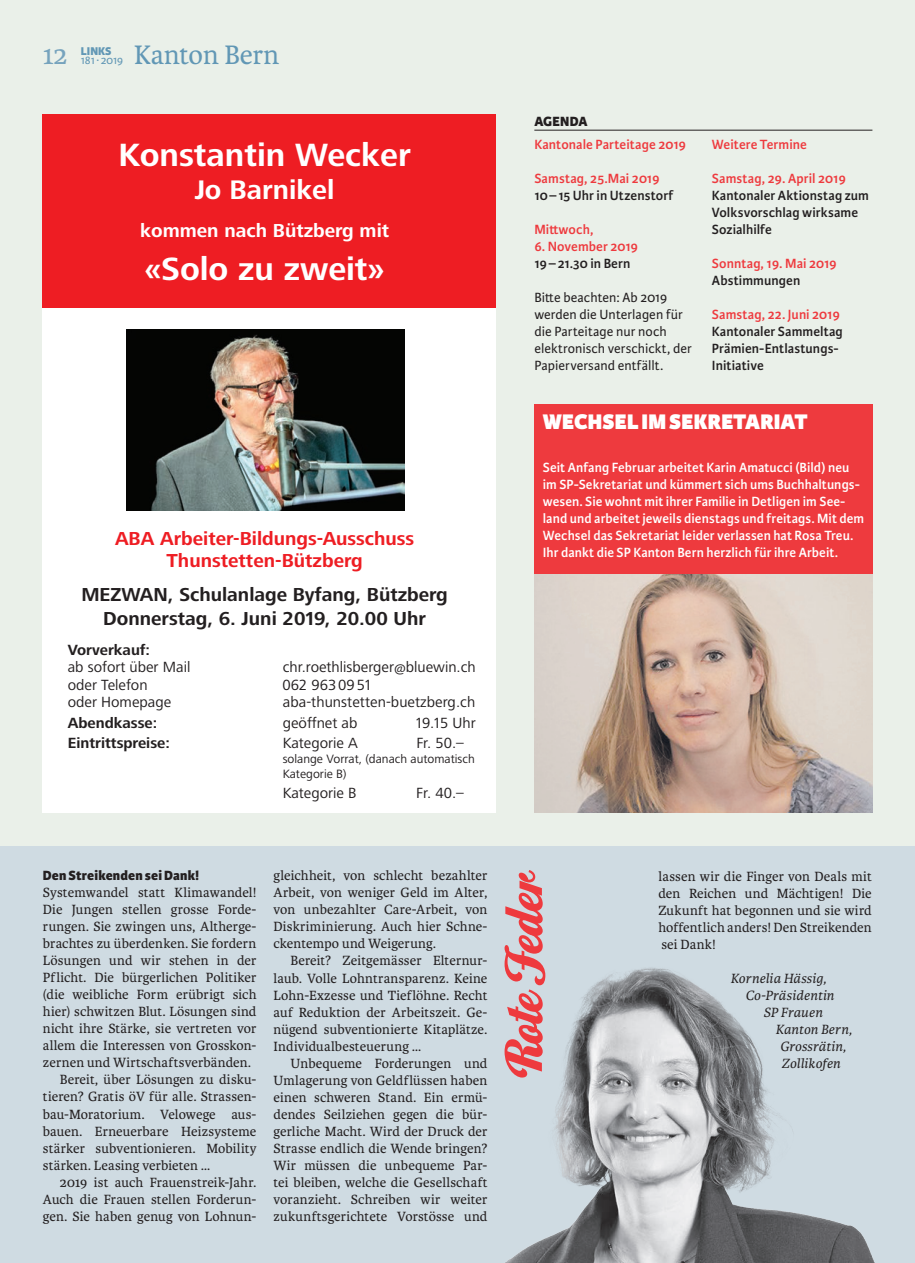
<style>
.page{position:relative;width:915px;height:1263px;background:#fff}
.page>*{position:absolute;margin:0;border:0;box-sizing:border-box;transform-origin:0 0}
.t1{font:54px "Home Run Script";color:#ee3a3e}
.t2{font:700 33.3px "Frutiger Next LT";color:#fff}
.t3{font:28.5px "Karmina";color:#6197b5}
.t4{font:28.5px "Karmina";color:#76a3bd}
.t5{font:700 27.75px "Frutiger Next LT";color:#fff}
.t6{font:800 22.5px "Karmina Sans";letter-spacing:.005em;color:#fff}
.t7{font:700 19.5px/23.7px "Frutiger Next LT";color:#231f20;text-align:center}
.t8{font:700 19.5px/22.2px "Frutiger Next LT";color:#ee1d23;text-align:center}
.t9{font:700 19.5px "Frutiger Next LT";color:#fff}
.t10{font:15.3px/16.6px "Frutiger Next LT";color:#231f20}
.t11{font:700 15.3px "Frutiger Next LT";color:#231f20}
.t12{font:14.25px/17px "Karmina";letter-spacing:.005em;color:#231f20;text-align:justify}
.t13{font:600 14.25px/17px "Karmina Sans";letter-spacing:.005em;color:#fff}
.t14{font:600 14.25px/17px "Karmina Sans";letter-spacing:.005em;color:#231f20}
.t15{font:600 14.25px "Karmina Sans";letter-spacing:.005em;color:#ee3a3e}
.t16{font:14.25px/17px "Karmina Sans";letter-spacing:.005em;color:#231f20}
.t17{font:italic 14.25px "Karmina";letter-spacing:.01em;color:#231f20}
.t18{font:800 14.25px "Karmina Sans";letter-spacing:.01em;color:#231f20}
.t19{font:12.45px/15.3px "Frutiger Next LT";color:#231f20}
.t20{font:12px "Karmina Sans";letter-spacing:-.02em;color:#6197b5}
.t21{font:800 12px "Karmina Sans";color:#6197b5}
</style>
<div class="page">
<div style="left:0;top:0;width:914px;height:1263px;background:#eaf0e9"></div>
<hr style="left:534px;top:130px;width:338px;height:1px;background:#231f20">
<div style="left:0;top:846px;width:914px;height:417px;background:#cfdbe2"></div>
<img style="left:505px;top:968px;width:370px;height:295px">
<div style="left:43px;top:115px;width:453px;height:697px;background:#fff"></div>
<div style="left:43px;top:115px;width:453px;height:193px;background:#ee1d23"></div>
<img style="left:126px;top:330px;width:278px;height:181px">
<div style="left:534px;top:404px;width:338px;height:170px;background:#ee3a3e"></div>
<img style="left:534px;top:574px;width:338px;height:238px">
<p class="t20" style="left:81px;top:53px;width:44px">181∙ 2019</p>
<h3 class="t3" style="left:134px;top:39px;width:147px">Kanton Bern</h3>
<h3 class="t4" style="left:43px;top:39px;width:27px">12</h3>
<p class="t21" style="left:81px;top:44px;width:32px">LINKS</p>
<h2 class="t2" style="left:118px;top:137px;width:294px">Konstantin Wecker</h2>
<h3 class="t5" style="left:195px;top:174px;width:141px">Jo Barnikel</h3>
<h3 class="t9" style="left:140px;top:219px;width:250px">kommen nach Bützberg mit</h3>
<h2 class="t2" style="left:145px;top:251px;width:241px">«Solo zu zweit»</h2>
<h3 class="t8" style="left:115px;top:527px;width:300px">ABA Arbeiter-Bildungs-Ausschuss<br>Thunstetten-Bützberg</h3>
<h3 class="t7" style="left:81px;top:583px;width:368px">MEZWAN, Schulanlage Byfang, Bützberg<br>Donnerstag, 6. Juni 2019, 20.00 Uhr</h3>
<p class="t11" style="left:68px;top:641px;width:84px">Vorverkauf:</p>
<p class="t10" style="left:68px;top:659px;width:124px">ab sofort über Mail</p>
<p class="t10" style="left:283px;top:659px;width:194px">chr.roethlisberger@bluewin.ch</p>
<p class="t10" style="left:68px;top:676px;width:81px">oder Telefon</p>
<p class="t10" style="left:282px;top:676px;width:91px">062 963 09 51</p>
<p class="t10" style="left:68px;top:694px;width:105px">oder Homepage</p>
<p class="t10" style="left:283px;top:694px;width:194px">aba-thunstetten-buetzberg.ch</p>
<p class="t11" style="left:68px;top:714px;width:91px">Abendkasse:</p>
<p class="t10" style="left:283px;top:714px;width:76px">geöffnet ab</p>
<p class="t10" style="left:415px;top:714px;width:62px">19.15 Uhr</p>
<p class="t11" style="left:68px;top:734px;width:103px">Eintrittspreise:</p>
<p class="t10" style="left:283px;top:735px;width:77px">Kategorie A</p>
<p class="t10" style="left:416px;top:735px;width:49px">Fr. 50.–</p>
<p class="t19" style="left:282px;top:751px;width:193px">solange Vorrat, (danach automatisch<br>Kategorie B)</p>
<p class="t10" style="left:283px;top:785px;width:75px">Kategorie B</p>
<p class="t10" style="left:416px;top:785px;width:49px">Fr. 40.–</p>
<p class="t18" style="left:534px;top:113px;width:55px">AGENDA</p>
<p class="t15" style="left:534px;top:136px;width:153px">Kantonale Parteitage 2019</p>
<p class="t15" style="left:534px;top:170px;width:127px">Samstag, 25.Mai 2019</p>
<p class="t14" style="left:534px;top:187px;width:140px">10–15 Uhr in Utzenstorf</p>
<p class="t15" style="left:534px;top:221px;width:61px">Mittwoch,</p>
<p class="t15" style="left:534px;top:238px;width:105px">6. November 2019</p>
<p class="t14" style="left:534px;top:255px;width:98px">19–21.30 in Bern</p>
<p class="t16" style="left:534px;top:289px;width:159px">Bitte beachten: Ab 2019 werden die Unterlagen für die Parteitage nur noch elektronisch verschickt, der<br>Papierversand entfällt.</p>
<p class="t15" style="left:711px;top:136px;width:96px">Weitere Termine</p>
<p class="t15" style="left:711px;top:170px;width:135px">Samstag, 29. April 2019</p>
<p class="t14" style="left:711px;top:187px;width:158px">Kantonaler Aktionstag zum<br>Volksvorschlag wirksame<br>Sozialhilfe</p>
<p class="t15" style="left:711px;top:255px;width:126px">Sonntag, 19. Mai 2019</p>
<p class="t14" style="left:711px;top:272px;width:90px">Abstimmungen</p>
<p class="t15" style="left:711px;top:306px;width:129px">Samstag, 22. Juni 2019</p>
<p class="t14" style="left:711px;top:323px;width:132px">Kantonaler Sammeltag<br>Prämien-Entlastungs-<br>Initiative</p>
<h3 class="t6" style="left:542px;top:409px;width:266px">WECHSEL IM SEKRETARIAT</h3>
<p class="t13" style="left:542px;top:459px;width:323px">Seit Anfang Februar arbeitet Karin Amatucci (Bild) neu im SP-Sekretariat und kümmert sich ums Buchhaltungs&shy;wesen. Sie wohnt mit ihrer Familie in Detligen im See&shy;land und arbeitet jeweils dienstags und freitags. Mit dem Wechsel das Sekretariat leider verlassen hat Rosa Treu.<br>Ihr dankt die SP Kanton Bern herzlich für ihre Arbeit.</p>
<p class="t18" style="left:43px;top:867px;width:158px">Den Streikenden sei Dank!</p>
<p class="t12" style="left:43px;top:884px;width:215px">Systemwandel statt Klimawandel!</p>
<p class="t12" style="left:43px;top:901px;width:215px">Die Jungen stellen grosse Forde-</p>
<p class="t12" style="left:43px;top:918px;width:215px">rungen. Sie zwingen uns, Altherge-</p>
<p class="t12" style="left:43px;top:935px;width:215px">brachtes zu überdenken. Sie fordern</p>
<p class="t12" style="left:43px;top:952px;width:215px">Lösungen und wir stehen in der</p>
<p class="t12" style="left:43px;top:969px;width:215px">Pflicht. Die bürgerlichen Politiker</p>
<p class="t12" style="left:43px;top:986px;width:215px">(die weibliche Form erübrigt sich</p>
<p class="t12" style="left:43px;top:1003px;width:215px">hier) schwitzen Blut. Lösungen sind</p>
<p class="t12" style="left:43px;top:1020px;width:215px">nicht ihre Stärke, sie vertreten vor</p>
<p class="t12" style="left:43px;top:1037px;width:215px">allem die Interessen von Grosskon-</p>
<p class="t12" style="left:43px;top:1054px;width:210px">zernen und Wirtschaftsverbänden.</p>
<p class="t12" style="left:60px;top:1071px;width:198px">Bereit, über Lösungen zu disku-</p>
<p class="t12" style="left:43px;top:1088px;width:215px">tieren? Gratis öV für alle. Strassen-</p>
<p class="t12" style="left:43px;top:1105px;width:215px">bau-Moratorium. Velowege aus-</p>
<p class="t12" style="left:43px;top:1122px;width:215px">bauen. Erneuerbare Heizsysteme</p>
<p class="t12" style="left:43px;top:1139px;width:215px">stärker subventionieren. Mobility</p>
<p class="t12" style="left:43px;top:1157px;width:169px">stärken. Leasing verbieten …</p>
<p class="t12" style="left:60px;top:1174px;width:198px">2019 ist auch Frauenstreik-Jahr.</p>
<p class="t12" style="left:43px;top:1191px;width:215px">Auch die Frauen stellen Forderun-</p>
<p class="t12" style="left:43px;top:1208px;width:215px">gen. Sie haben genug von Lohnun-</p>
<p class="t12" style="left:273px;top:867px;width:215px">gleichheit, von schlecht bezahlter Arbeit, von weniger Geld im Alter, von unbezahlter Care-Arbeit, von Diskriminierung. Auch hier Schne&shy;ckentempo und Weigerung.</p>
<p class="t12" style="left:273px;top:952px;width:215px;text-indent:17px">Bereit? Zeitgemässer Elternur&shy;laub. Volle Lohntransparenz. Keine Lohn-Exzesse und Tieflöhne. Recht auf Reduktion der Arbeitszeit. Ge&shy;nügend subventionierte Kitaplätze.<br>Individualbesteuerung …</p>
<p class="t12" style="left:273px;top:1055px;width:215px;text-indent:17px">Unbequeme Forderungen und Umlagerung von Geldflüssen haben einen schweren Stand. Ein ermü&shy;dendes Seilziehen gegen die bür&shy;gerliche Macht. Wird der Druck der Strasse endlich die Wende bringen?<br>Wir müssen die unbequeme Par&shy;tei bleiben, welche die Gesellschaft voranzieht. Schreiben wir weiter zukunftsgerichtete Vorstösse und</p>
<p class="t10" style="left:68px;top:872px;width:373px">ABENDKASSE: dort werden nur nicht bezahlte Rest-Tickets verkauft. Ab 19.30 Uhr. OHNE GARANTIE!</p>
<h1 class="t1" style="left:492px;top:1074px;width:210px;rotate:-90deg">Rote Feder</h1>
<p class="t12" style="left:658px;top:868px;width:215px">lassen wir die Finger von Deals mit den Reichen und Mächtigen! Die Zukunft hat begonnen und sie wird hoffentlich anders! Den Streikenden sei Dank!</p>
<p class="t17" style="left:730px;top:970px;width:97px">Kornelia Hässig,</p>
<p class="t17" style="left:745px;top:987px;width:90px">Co-Präsidentin</p>
<p class="t17" style="left:763px;top:1004px;width:61px">SP Frauen</p>
<p class="t17" style="left:775px;top:1021px;width:78px">Kanton Bern,</p>
<p class="t17" style="left:779px;top:1038px;width:67px">Grossrätin,</p>
<p class="t17" style="left:781px;top:1055px;width:60px">Zollikofen</p>
</div>
